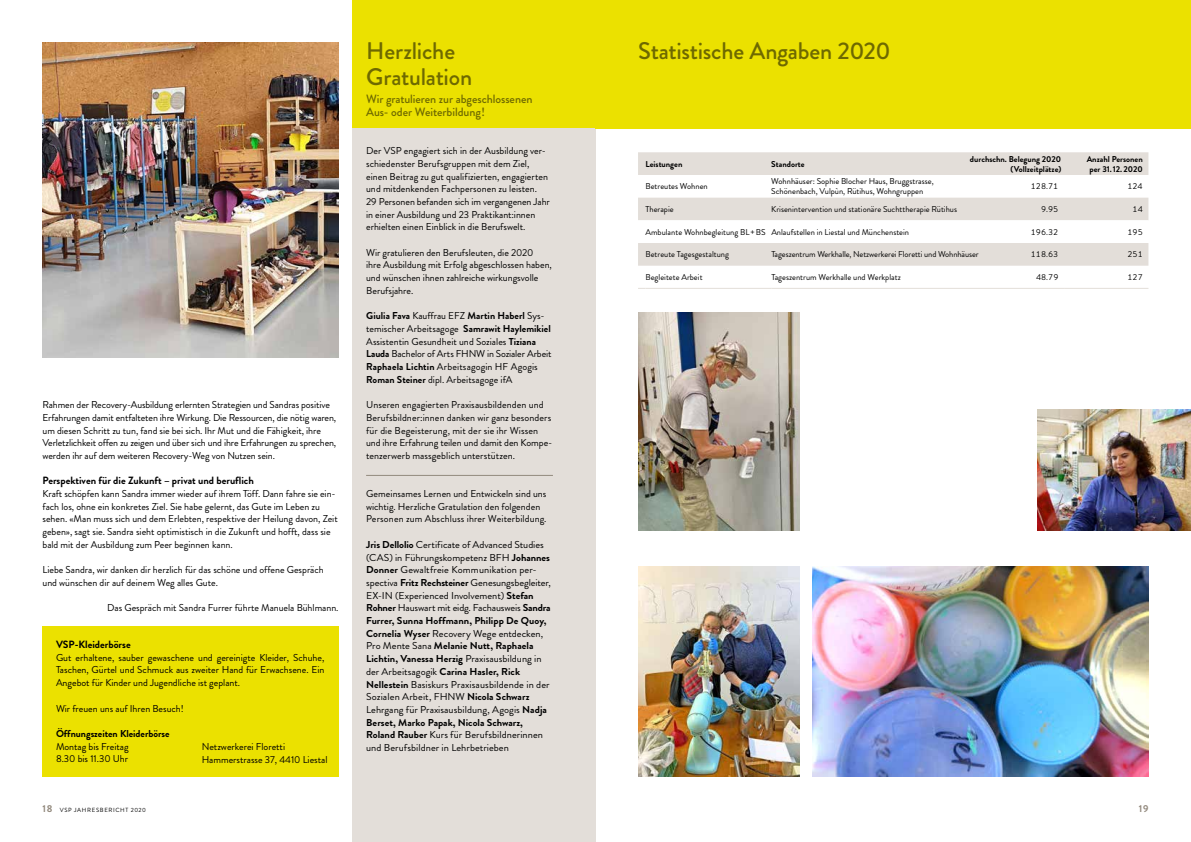
<style>
.page{position:relative;width:1191px;height:842px;background:#fff}
.page>*{position:absolute;margin:0;border:0;box-sizing:border-box;transform-origin:0 0}
.t1{font:500 24px/25.4px "Brandon Grotesque";letter-spacing:-.01em;color:#6e6900}
.t2{font:500 12px/12.5px "Brandon Grotesque";letter-spacing:-.005em;color:#6e6900}
.t3{font:700 10.5px "Brandon Grotesque";color:#000}
.t4{font:10px/12.7px "Brandon Grotesque";color:#000}
.t5{font:10px/12.7px "Brandon Grotesque";color:#000;scale:1.04 1}
.t6{font:700 10px "Brandon Grotesque";color:#000}
.t7{font:700 10px "Brandon Grotesque";color:#938a7e}
.t8{font:8.5px/10.2px "Brandon Grotesque";color:#000}
.t9{font:700 8.5px/10.2px "Brandon Grotesque";color:#000;text-align:center}
.t10{font:6px "Brandon Grotesque";letter-spacing:.11em;color:#000}
.s1{font-weight:700}
.s2{font-weight:700;font-size:10px;color:#938a7e}
</style>
<div class="page">
<div style="left:352px;top:0;width:243px;height:129px;background:#ebe100"></div>
<div style="left:352px;top:129px;width:243px;height:713px;background:#e3ded9"></div>
<div style="left:595px;top:0;width:596px;height:129px;background:#ebe100"></div>
<img style="left:43px;top:43px;width:295px;height:314px">
<img style="left:638px;top:312px;width:161px;height:218px">
<img style="left:1037px;top:409px;width:154px;height:121px">
<img style="left:812px;top:567px;width:336px;height:209px">
<img style="left:638px;top:567px;width:161px;height:209px">
<svg style="left:638px;top:152px;width:510px;height:137px"></svg>
<hr style="left:645px;top:288px;width:126px;height:1px;background:#e3ded9">
<hr style="left:771px;top:288px;width:209px;height:1px;background:#e3ded9">
<hr style="left:980px;top:288px;width:84px;height:1px;background:#e3ded9">
<hr style="left:1064px;top:288px;width:84px;height:1px;background:#e3ded9">
<hr style="left:366px;top:475px;width:187px;height:1px;background:#938a7e">
<div style="left:42px;top:626px;width:296px;height:150px;background:#ebe100"></div>
<p class="t4" style="left:43px;top:398px;width:295px">Rahmen der Recovery-Ausbildung erlernten Strategien und Sandras positive Erfahrungen damit entfalteten ihre Wirkung. Die Ressourcen, die nötig waren, um diesen Schritt zu tun, fand sie bei sich. Ihr Mut und die Fähigkeit, ihre Verletzlichkeit offen zu zeigen und über sich und ihre Erfahrungen zu sprechen, werden ihr auf dem weiteren Recovery-Weg von Nutzen sein.</p>
<p class="t3" style="left:43px;top:473px;width:213px">Perspektiven für die Zukunft – privat und beruflich</p>
<p class="t4" style="left:43px;top:487px;width:297px">Kraft schöpfen kann Sandra immer wieder auf ihrem Töff. Dann fahre sie ein&shy;fach los, ohne ein konkretes Ziel. Sie habe gelernt, das Gute im Leben zu sehen. «Man muss sich und dem Erlebten, respektive der Heilung davon, Zeit geben», sagt sie. Sandra sieht optimistisch in die Zukunft und hofft, dass sie bald mit der Ausbildung zum Peer beginnen kann.</p>
<p class="t4" style="left:43px;top:564px;width:283px">Liebe Sandra, wir danken dir herzlich für das schöne und offene Gespräch und wünschen dir auf deinem Weg alles Gute.</p>
<p class="t4" style="left:107px;top:602px;width:233px">Das Gespräch mit Sandra Furrer führte Manuela Bühlmann.</p>
<p class="t3" style="left:56px;top:637px;width:76px">VSP-Kleiderbörse</p>
<p class="t4" style="left:56px;top:651px;width:270px;text-align:justify">Gut erhaltene, sauber gewaschene und gereinigte Kleider, Schuhe, Taschen, Gürtel und Schmuck aus zweiter Hand für Erwachsene. Ein Angebot für Kinder und Jugendliche ist geplant.</p>
<p class="t4" style="left:56px;top:702px;width:129px">Wir freuen uns auf Ihren Besuch!</p>
<p class="t6" style="left:56px;top:726px;width:115px">Öffnungszeiten Kleiderbörse</p>
<p class="t4" style="left:56px;top:740px;width:74px">Montag bis Freitag<br>8.30 bis 11.30 Uhr</p>
<p class="t4" style="left:202px;top:740px;width:127px">Netzwerkerei Floretti<br>Hammerstrasse 37, 4410 Liestal</p>
<h1 class="t1" style="left:366px;top:39px;width:108px">Herzliche<br>Gratulation</h1>
<p class="t2" style="left:366px;top:93px;width:168px">Wir gratulieren zur abgeschlossenen<br>Aus- oder Weiterbildung!</p>
<p class="t4" style="left:366px;top:144px;width:185px">Der VSP engagiert sich in der Ausbildung ver&shy;schiedenster Berufsgruppen mit dem Ziel, einen Beitrag zu gut qualifizierten, engagierten und mitdenkenden Fachpersonen zu leisten.<br>29 Personen befanden sich im vergangenen Jahr in einer Ausbildung und 23 Praktikant:innen erhielten einen Einblick in die Berufswelt.</p>
<p class="t4" style="left:366px;top:246px;width:187px">Wir gratulieren den Berufsleuten, die 2020<br>ihre Ausbildung mit Erfolg abgeschlossen haben, und wünschen ihnen zahlreiche wirkungsvolle Berufsjahre.</p>
<p class="t4" style="left:366px;top:310px;width:187px"><span class="s1">Giulia Fava</span> Kauffrau EFZ <span class="s1">Martin Haberl</span> Sys&shy;temischer Arbeitsagoge <span class="s1">Samrawit Haylemikiel </span>Assistentin Gesundheit und Soziales <span class="s1">Tiziana Lauda</span> Bachelor of Arts FHNW in Sozialer Arbeit <span class="s1">Raphaela Lichtin</span> Arbeitsagogin HF Agogis <span class="s1">Roman Steiner</span> dipl. Arbeitsagoge ifA</p>
<p class="t4" style="left:366px;top:398px;width:188px">Unseren engagierten Praxisausbildenden und Berufsbildner:innen danken wir ganz besonders für die Begeisterung, mit der sie ihr Wissen und ihre Erfahrung teilen und damit den Kompe&shy;tenzerwerb massgeblich unterstützen.</p>
<p class="t4" style="left:366px;top:487px;width:182px">Gemeinsames Lernen und Entwickeln sind uns wichtig. Herzliche Gratulation den folgenden<br>Personen zum Abschluss ihrer Weiterbildung.</p>
<p class="t5" style="left:366px;top:538px;width:179px"><span class="s1">Jris Dellolio</span> Certificate of Advanced Studies (CAS) in Führungskompetenz BFH <span class="s1">Johannes Donner</span> Gewaltfreie Kommunikation per&shy;spectiva <span class="s1">Fritz Rechsteiner</span> Genesungsbegleiter, EX-IN (Experienced Involvement) <span class="s1">Stefan Rohner</span> Hauswart mit eidg. Fachausweis <span class="s1">Sandra Furrer, Sunna Hoffmann, Philipp De Quoy, Cornelia Wyser</span> Recovery Wege entdecken, Pro Mente Sana <span class="s1">Melanie Nutt, Raphaela Lichtin, Vanessa Herzig</span> Praxisausbildung in der Arbeitsagogik <span class="s1">Carina Hasler, Rick Nellestein</span> Basiskurs Praxisausbildende in der Sozialen Arbeit, FHNW <span class="s1">Nicola Schwarz </span>Lehrgang für Praxisausbildung, Agogis <span class="s1">Nadja Berset, Marko Papak, Nicola Schwarz, Roland Rauber</span> Kurs für Berufsbildnerinnen und Berufsbildner in Lehrbetrieben</p>
<h1 class="t1" style="left:638px;top:39px;width:254px">Statistische Angaben 2020</h1>
<p class="t9" style="left:645px;top:159px;width:38px">Leistungen</p>
<p class="t9" style="left:771px;top:159px;width:35px">Standorte</p>
<p class="t9" style="left:1086px;top:154px;width:58px">Anzahl Personen per 31.12.2020</p>
<p class="t8" style="left:645px;top:181px;width:64px">Betreutes Wohnen</p>
<p class="t8" style="left:771px;top:176px;width:164px">Wohnhäuser: Sophie Blocher Haus, Bruggstrasse,<br>Schönenbach, Vulpùn, Rütihus, Wohngruppen</p>
<p class="t8" style="left:1030px;top:181px;width:29px">128.71</p>
<p class="t8" style="left:1127px;top:181px;width:17px">124</p>
<p class="t8" style="left:645px;top:204px;width:30px">Therapie</p>
<p class="t8" style="left:771px;top:204px;width:187px">Krisenintervention und stationäre Suchttherapie Rütihus</p>
<p class="t8" style="left:1041px;top:204px;width:19px">9.95</p>
<p class="t8" style="left:1132px;top:204px;width:12px">14</p>
<p class="t8" style="left:645px;top:227px;width:265px">Ambulante Wohnbegleitung BL+BS Anlaufstellen in Liestal und Münchenstein</p>
<p class="t8" style="left:1030px;top:227px;width:29px">196.32</p>
<p class="t8" style="left:1127px;top:227px;width:17px">195</p>
<p class="t8" style="left:645px;top:249px;width:85px">Betreute Tagesgestaltung</p>
<p class="t8" style="left:771px;top:249px;width:209px">Tageszentrum Werkhalle, Netzwerkerei Floretti und Wohnhäuser</p>
<p class="t8" style="left:1030px;top:249px;width:29px">118.63</p>
<p class="t8" style="left:1127px;top:249px;width:17px">251</p>
<p class="t8" style="left:645px;top:272px;width:59px">Begleitete Arbeit</p>
<p class="t8" style="left:771px;top:272px;width:131px">Tageszentrum Werkhalle und Werkplatz</p>
<p class="t8" style="left:1036px;top:272px;width:24px">48.79</p>
<p class="t8" style="left:1127px;top:272px;width:17px">127</p>
<p class="t9" style="left:970px;top:154px;width:93px;text-align:right">durchschn. Belegung 2020 (Vollzeitplätze)</p>
<p class="t10" style="left:43px;top:806px;width:105px"><span class="s2">18</span> VSP JAHRESBERICHT 2020</p>
<p class="t7" style="left:1138px;top:802px;width:11px">19</p>
</div>
